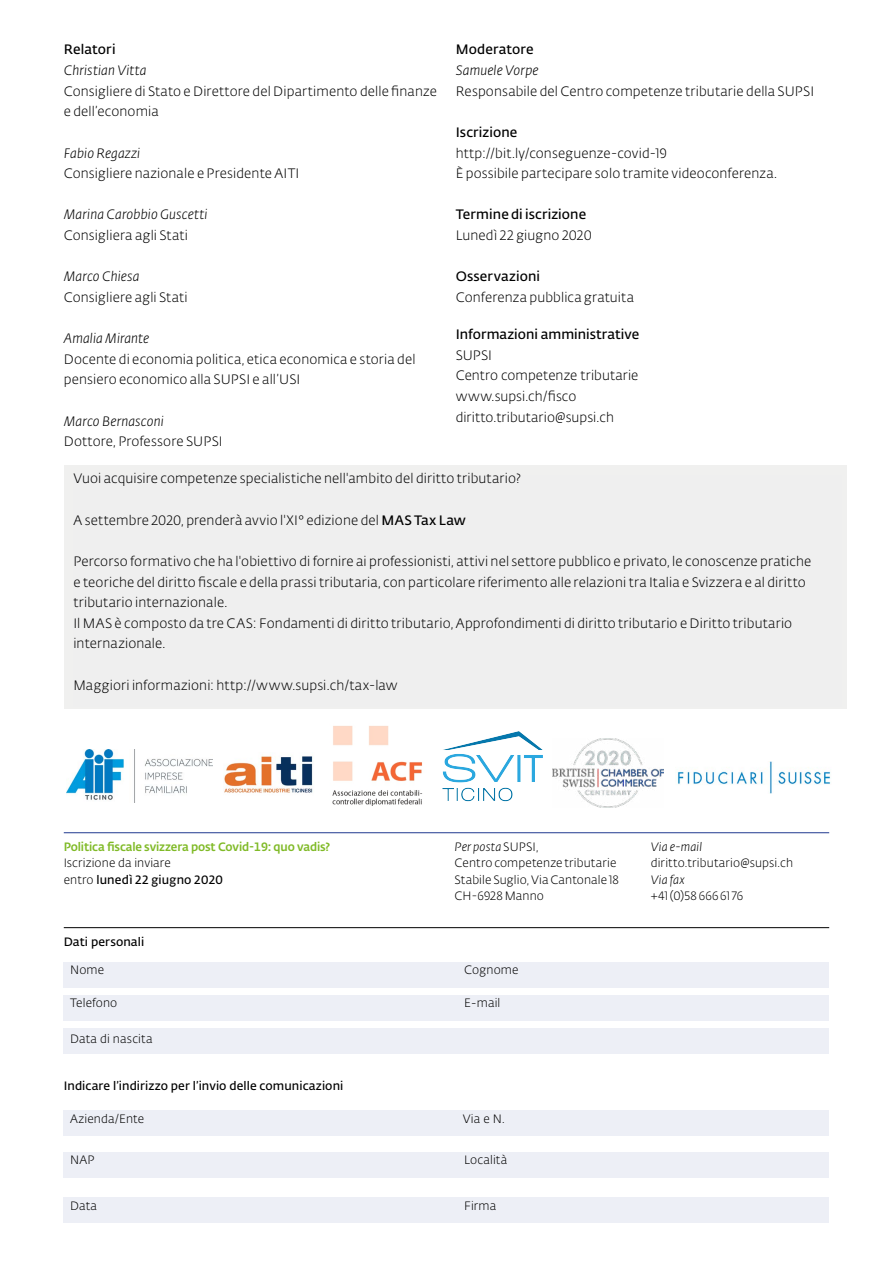
<style>
.page{position:relative;width:893px;height:1263px;background:#fff}
.page>*{position:absolute;margin:0;border:0;box-sizing:border-box;transform-origin:0 0}
.t1{font:300 13.5px/20.7px "SUPSI Fedra Sans";letter-spacing:.01em;color:#000}
.t2{font:italic 300 13.5px "SUPSI Fedra Sans";letter-spacing:.01em;color:#000}
.t3{font:600 13.5px "SUPSI Fedra Sans";letter-spacing:.01em;color:#000}
.t4{font:300 12px/16.5px "SUPSI Fedra Sans";letter-spacing:.01em;color:#000}
.t5{font:600 12px "SUPSI Fedra Sans";letter-spacing:.01em;color:#000}
.t6{font:500 12px "SUPSI Fedra Sans";letter-spacing:-.01em;color:#80ba27;scale:.96 1}
.t7{font:300 12px/16.5px "SUPSI Fedra Sans";letter-spacing:.01em;color:#000;scale:.96 1}
.t8{font:italic 300 12px "SUPSI Fedra Sans";letter-spacing:.015em;color:#000}
.t9{font:300 12px "SUPSI Fedra Sans";letter-spacing:.035em;color:#000}
.s1{font-weight:600}
.s2{font-style:italic}
</style>
<div class="page">
<hr style="left:64px;top:927px;width:765px;height:1px;background:#000">
<hr style="left:64px;top:832px;width:765px;height:1px;background:#213a8f">
<div style="left:64px;top:962px;width:765px;height:25px;background:#edeff6"></div>
<div style="left:64px;top:1110px;width:765px;height:26px;background:#edeff6"></div>
<div style="left:64px;top:995px;width:765px;height:25px;background:#edeff6"></div>
<div style="left:64px;top:1028px;width:765px;height:25px;background:#edeff6"></div>
<div style="left:64px;top:1152px;width:765px;height:25px;background:#edeff6"></div>
<div style="left:64px;top:1197px;width:765px;height:26px;background:#edeff6"></div>
<img style="left:224px;top:754px;width:89px;height:39px">
<img style="left:553px;top:738px;width:110px;height:69px">
<img style="left:677px;top:762px;width:154px;height:31px">
<img style="left:66px;top:749px;width:147px;height:53px">
<div style="left:64px;top:465px;width:782px;height:243px;background:#f0f0ef"></div>
<img style="left:332px;top:726px;width:91px;height:80px">
<img style="left:443px;top:731px;width:99px;height:71px">
<p class="t3" style="left:64px;top:41px;width:53px">Relatori</p>
<p class="t2" style="left:64px;top:62px;width:84px">Christian Vitta</p>
<p class="t1" style="left:64px;top:81px;width:375px">Consigliere di Stato e Direttore del Dipartimento delle finanze e dell’economia</p>
<p class="t2" style="left:64px;top:145px;width:78px">Fabio Regazzi</p>
<p class="t1" style="left:64px;top:163px;width:237px">Consigliere nazionale e Presidente AITI</p>
<p class="t2" style="left:64px;top:207px;width:145px">Marina Carobbio Guscetti</p>
<p class="t1" style="left:64px;top:225px;width:126px">Consigliera agli Stati</p>
<p class="t2" style="left:64px;top:268px;width:77px">Marco Chiesa</p>
<p class="t1" style="left:64px;top:287px;width:125px">Consigliere agli Stati</p>
<p class="t2" style="left:64px;top:330px;width:87px">Amalia Mirante</p>
<p class="t1" style="left:64px;top:349px;width:353px">Docente di economia politica, etica economica e storia del pensiero economico alla SUPSI e all’USI</p>
<p class="t2" style="left:64px;top:413px;width:102px">Marco Bernasconi</p>
<p class="t1" style="left:64px;top:431px;width:160px">Dottore, Professore SUPSI</p>
<p class="t3" style="left:456px;top:42px;width:79px">Moderatore</p>
<p class="t2" style="left:456px;top:62px;width:85px">Samuele Vorpe</p>
<p class="t1" style="left:456px;top:81px;width:360px">Responsabile del Centro competenze tributarie della SUPSI</p>
<p class="t3" style="left:456px;top:124px;width:63px">Iscrizione</p>
<p class="t1" style="left:456px;top:143px;width:323px">http://bit.ly/conseguenze-covid-19<br>È possibile partecipare solo tramite videoconferenza.</p>
<p class="t3" style="left:456px;top:207px;width:132px">Termine di iscrizione</p>
<p class="t1" style="left:456px;top:225px;width:138px">Lunedì 22 giugno 2020</p>
<p class="t3" style="left:456px;top:268px;width:86px">Osservazioni</p>
<p class="t1" style="left:456px;top:287px;width:180px">Conferenza pubblica gratuita</p>
<p class="t3" style="left:456px;top:326px;width:185px">Informazioni amministrative</p>
<p class="t1" style="left:456px;top:345px;width:184px">SUPSI<br>Centro competenze tributarie www.supsi.ch/fisco diritto.tributario@supsi.ch</p>
<p class="t1" style="left:73px;top:469px;width:449px">Vuoi acquisire competenze specialistiche nell'ambito del diritto tributario?</p>
<p class="t1" style="left:73px;top:510px;width:394px">A settembre 2020, prenderà avvio l'XI° edizione del <span class="s1">MAS Tax Law</span></p>
<p class="t1" style="left:73px;top:551px;width:739px">Percorso formativo che ha l'obiettivo di fornire ai professionisti, attivi nel settore pubblico e privato, le conoscenze pratiche e teoriche del diritto fiscale e della prassi tributaria, con particolare riferimento alle relazioni tra Italia e Svizzera e al diritto tributario internazionale.<br>Il MAS è composto da tre CAS: Fondamenti di diritto tributario, Approfondimenti di diritto tributario e Diritto tributario internazionale.</p>
<p class="t1" style="left:73px;top:675px;width:326px">Maggiori informazioni: http://www.supsi.ch/tax-law</p>
<p class="t6" style="left:64px;top:839px;width:279px">Politica fiscale svizzera post Covid-19: quo vadis?</p>
<p class="t7" style="left:64px;top:855px;width:168px">Iscrizione da inviare<br>entro <span class="s1">lunedì 22 giugno 2020</span></p>
<p class="t4" style="left:454px;top:838px;width:166px"><span class="s2">Per posta</span> SUPSI,<br>Centro competenze tributarie<br>Stabile Suglio, Via Cantonale 18<br>CH-6928 Manno</p>
<p class="t8" style="left:651px;top:839px;width:53px">Via e-mail</p>
<p class="t4" style="left:651px;top:855px;width:144px">diritto.tributario@supsi.ch</p>
<p class="t8" style="left:651px;top:872px;width:35px">Via fax</p>
<p class="t9" style="left:651px;top:889px;width:94px">+41 (0)58 666 61 76</p>
<p class="t5" style="left:64px;top:934px;width:82px">Dati personali</p>
<p class="t4" style="left:70px;top:962px;width:36px">Nome</p>
<p class="t4" style="left:464px;top:962px;width:56px">Cognome</p>
<p class="t4" style="left:70px;top:995px;width:49px">Telefono</p>
<p class="t4" style="left:464px;top:995px;width:38px">E-mail</p>
<p class="t4" style="left:70px;top:1031px;width:84px">Data di nascita</p>
<p class="t5" style="left:64px;top:1078px;width:281px">Indicare l’indirizzo per l’invio delle comunicazioni</p>
<p class="t4" style="left:70px;top:1111px;width:76px">Azienda/Ente</p>
<p class="t4" style="left:463px;top:1111px;width:44px">Via e N.</p>
<p class="t4" style="left:70px;top:1152px;width:26px">NAP</p>
<p class="t4" style="left:464px;top:1152px;width:45px">Località</p>
<p class="t4" style="left:70px;top:1197px;width:28px">Data</p>
<p class="t4" style="left:464px;top:1197px;width:33px">Firma</p>
</div>
